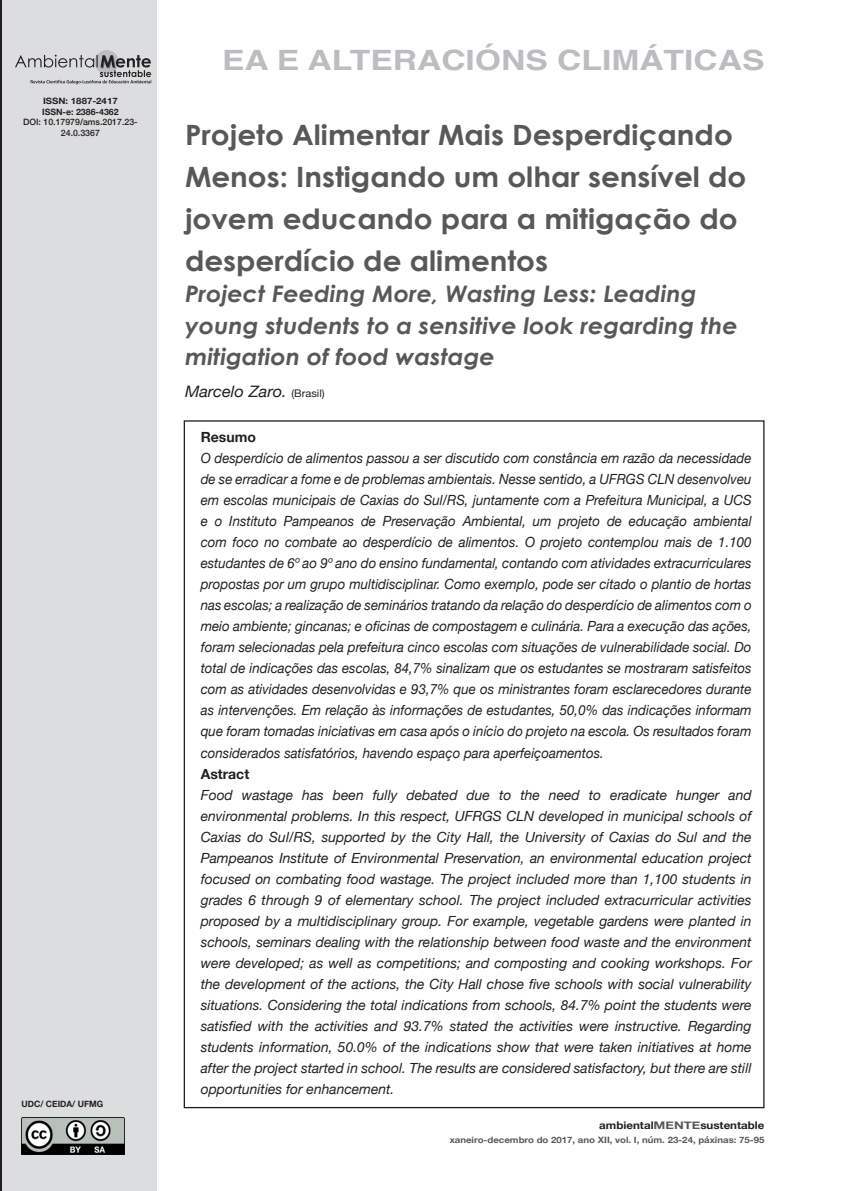
<style>
.page{position:relative;width:844px;height:1191px;background:#fff}
.page>*{position:absolute;margin:0;border:0;box-sizing:border-box;transform-origin:0 0}
.t1{font:700 28px/42px "Century Gothic";color:#57585a;scale:1.05 1}
.t2{font:700 28px "Helvetica";color:#bcbdc0;scale:1.2 1}
.t3{font:italic 700 22.75px/31.5px "Century Gothic";color:#57585a;scale:1.05 1}
.t4{font:700 17.5px "Century Gothic";color:#57585a;scale:1.1 1}
.t5{font:italic 15.75px "Helvetica Neue";color:#231f20;scale:1.05 1}
.t6{font:italic 14px/21px "Helvetica Neue";color:#231f20;text-align:justify;scale:.95 1}
.t7{font:italic 14px/21px "Helvetica Neue";color:#231f20;text-align:justify}
.t8{font:700 14px "Helvetica Neue";color:#231f20}
.t9{font:700 10.5px "Helvetica Neue";color:#231f20;scale:1.1 1}
.t10{font:700 8.75px "Helvetica Neue";color:#57585a;scale:1.1 1}
.t11{font:500 8.75px/10.5px "Helvetica Neue";color:#231f20;text-align:center}
.t12{font:700 8.75px/10.5px "Helvetica Neue";color:#231f20;scale:1.1 1}
.t13{font:700 8.75px "Helvetica Neue";color:#231f20}
.s1{font-style:normal;font-size:10.5px}
.s2{color:#57585a}
</style>
<div class="page">
<div style="left:0;top:0;width:157px;height:1191px;background:#dcdddf"></div>
<div style="left:95px;top:50px;width:24px;height:24px;background:#bcbdc0;border-radius:50%"></div>
<svg style="left:15px;top:55px;width:136px;height:29px"></svg>
<img style="left:21px;top:1117px;width:104px;height:37px">
<hr style="left:0;top:0;width:2px;height:1191px;background:#231f20">
<p class="t12" style="left:42px;top:95px;width:71px">ISSN: 1887-2417<br>ISSN-e: 2386-4362</p>
<p class="t11" style="left:23px;top:116px;width:116px">DOI: 10.17979/ams.2017.23-<br>24.0.3367</p>
<p class="t13" style="left:21px;top:1098px;width:83px">UDC/ CEIDA/ UFMG</p>
<h1 class="t2" style="left:222px;top:49px;width:453px">EA E ALTERACIÓNS CLIMÁTICAS</h1>
<h1 class="t1" style="left:185px;top:113px;width:536px">Projeto Alimentar Mais Desperdiçando Menos: Instigando um olhar sensível do jovem educando para a mitigação do desperdício de alimentos</h1>
<h2 class="t3" style="left:185px;top:278px;width:527px">Project Feeding More, Wasting Less: Leading young students to a sensitive look regarding the mitigation of food wastage</h2>
<p class="t5" style="left:185px;top:382px;width:134px">Marcelo Zaro. <span class="s1">(Brasil)</span></p>
<p class="t8" style="left:201px;top:429px;width:57px">Resumo</p>
<p class="t6" style="left:201px;top:448px;width:581px">O desperdício de alimentos passou a ser discutido com constância em razão da necessidade de se erradicar a fome e de problemas ambientais. Nesse sentido, a UFRGS CLN desenvolveu em escolas municipais de Caxias do Sul/RS, juntamente com a Prefeitura Municipal, a UCS e o Instituto Pampeanos de Preservação Ambiental, um projeto de educação ambiental com foco no combate ao desperdício de alimentos. O projeto contemplou mais de 1.100 estudantes de 6º ao 9º ano do ensino fundamental, contando com atividades extracurriculares propostas por um grupo multidisciplinar. Como exemplo, pode ser citado o plantio de hortas nas escolas; a realização de seminários tratando da relação do desperdício de alimentos com o meio ambiente; gincanas; e oficinas de compostagem e culinária. Para a execução das ações, foram selecionadas pela prefeitura cinco escolas com situações de vulnerabilidade social. Do total de indicações das escolas, 84,7% sinalizam que os estudantes se mostraram satisfeitos com as atividades desenvolvidas e 93,7% que os ministrantes foram esclarecedores durante as intervenções. Em relação às informações de estudantes, 50,0% das indicações informam que foram tomadas iniciativas em casa após o início do projeto na escola. Os resultados foram considerados satisfatórios, havendo espaço para aperfeiçoamentos.</p>
<p class="t8" style="left:201px;top:765px;width:50px">Astract</p>
<p class="t7" style="left:201px;top:784px;width:552px">Food wastage has been fully debated due to the need to eradicate hunger and environmental problems. In this respect, UFRGS CLN developed in municipal schools of Caxias do Sul/RS, supported by the City Hall, the University of Caxias do Sul and the Pampeanos Institute of Environmental Preservation, an environmental education project focused on combating food wastage. The project included more than 1,100 students in grades 6 through 9 of elementary school. The project included extracurricular activities proposed by a multidisciplinary group. For example, vegetable gardens were planted in schools, seminars dealing with the relationship between food waste and the environment were developed; as well as competitions; and composting and cooking workshops. For the development of the actions, the City Hall chose five schools with social vulnerability situations. Considering the total indications from schools, 84.7% point the students were satisfied with the activities and 93.7% stated the activities were instructive. Regarding students information, 50.0% of the indications show that were taken initiatives at home after the project started in school. The results are considered satisfactory, but there are still opportunities for enhancement.</p>
<p class="t9" style="left:599px;top:1118px;width:152px">ambiental<span class="s2">MENTE</span>sustentable</p>
<p class="t10" style="left:449px;top:1134px;width:288px">xaneiro-decembro do 2017, ano XII, vol. I, núm. 23-24, páxinas: 75-95</p>
<p class="t4" style="left:743px;top:1130px;width:21px">75</p>
</div>
